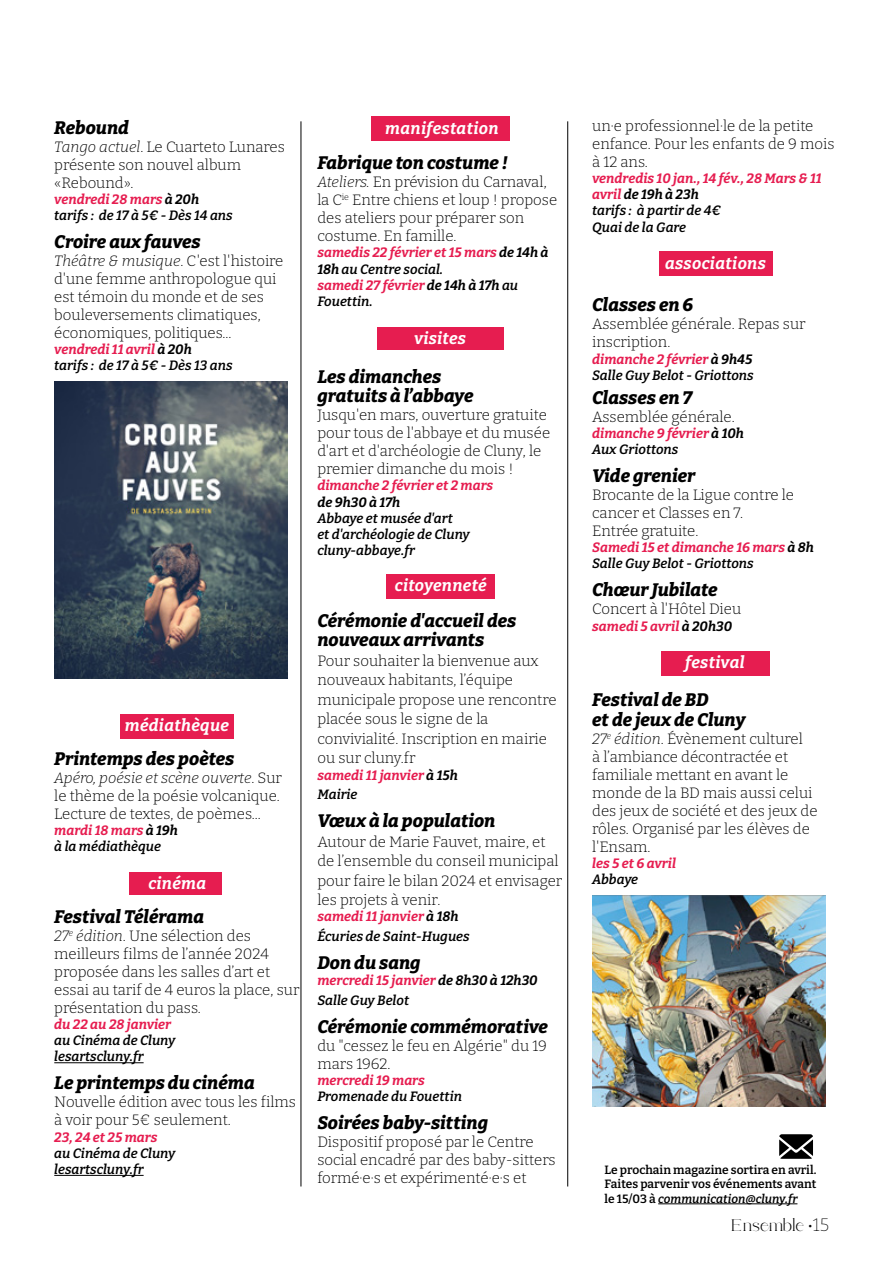
<style>
.page{position:relative;width:893px;height:1263px;background:#fff}
.page>*{position:absolute;margin:0;border:0;box-sizing:border-box;transform-origin:0 0}
.t1{font:italic 800 18px/19.5px "Bitter";color:#000}
.t2{font:italic 700 16.5px "Bitter";letter-spacing:.02em;color:#fff}
.t3{font:16.5px "abigail";letter-spacing:-.01em;color:#000}
.t4{font:300 15px/18px "Bitter";color:#000}
.t5{font:italic 700 13.5px/16.2px "Bitter";color:#e61d50}
.t6{font:italic 600 13.5px/16.2px "Bitter";color:#000}
.t7{font:italic 700 13.5px "Bitter";color:#000}
.t8{font:600 12px/14.4px "Bitter";color:#000;text-align:justify}
.s1{font-style:italic}
.s2{font-weight:700;color:#e61d50}
.s3{font-weight:700}
.s4{color:#000}
.s5{font-weight:600;color:#000}
.s6{font-family:"Georgia";font-size:18px}
.s7{font-family:"Bitter";font-weight:200;font-size:18px}
</style>
<div class="page">
<hr style="left:301px;top:121px;width:1px;height:1065px;background:#000">
<hr style="left:567px;top:121px;width:1px;height:1065px;background:#000">
<hr style="left:54px;top:1062px;width:90px;height:1px;background:#000">
<hr style="left:54px;top:1175px;width:90px;height:1px;background:#000">
<img style="left:54px;top:381px;width:233px;height:297px">
<div style="left:121px;top:714px;width:113px;height:25px;background:#e61d50"></div>
<div style="left:129px;top:872px;width:93px;height:23px;background:#e61d50"></div>
<div style="left:371px;top:117px;width:139px;height:24px;background:#e61d50"></div>
<div style="left:386px;top:574px;width:108px;height:25px;background:#e61d50"></div>
<div style="left:377px;top:327px;width:127px;height:23px;background:#e61d50"></div>
<img style="left:592px;top:895px;width:233px;height:212px">
<div style="left:659px;top:252px;width:113px;height:24px;background:#e61d50"></div>
<div style="left:661px;top:651px;width:108px;height:24px;background:#e61d50"></div>
<hr style="left:658px;top:1203px;width:139px;height:1px;background:#000">
<svg style="left:779px;top:1134px;width:34px;height:25px"></svg>
<p class="t1" style="left:54px;top:116px;width:76px">Rebound</p>
<p class="t4" style="left:54px;top:137px;width:232px"><span class="s1">Tango actuel</span>. Le Cuarteto Lunares présente son nouvel album «Rebound».</p>
<p class="t6" style="left:54px;top:190px;width:180px"><span class="s2">vendredi 28 mars</span> <span class="s3">à 20h </span>tarifs : de 17 à 5€ - Dès 14 ans</p>
<p class="t1" style="left:54px;top:230px;width:148px">Croire aux fauves</p>
<p class="t4" style="left:54px;top:251px;width:231px"><span class="s1">Théâtre &amp; musique</span>. C'est l'histoire d'une femme anthropologue qui est témoin du monde et de ses bouleversements climatiques, économiques, politiques...</p>
<p class="t6" style="left:54px;top:340px;width:180px"><span class="s2">vendredi 11 avril</span> <span class="s3">à 20h<br></span>tarifs : de 17 à 5€ - Dès 13 ans</p>
<p class="t2" style="left:125px;top:712px;width:106px">médiathèque</p>
<p class="t1" style="left:54px;top:747px;width:182px">Printemps des poètes</p>
<p class="t4" style="left:54px;top:768px;width:229px"><span class="s1">Apéro, poésie et scène ouverte</span>. Sur le thème de la poésie volcanique.<br>Lecture de textes, de poèmes...</p>
<p class="t6" style="left:54px;top:821px;width:125px"><span class="s2">mardi 18 mars</span> <span class="s3">à 19h </span>à la médiathèque</p>
<p class="t2" style="left:148px;top:869px;width:59px">cinéma</p>
<p class="t1" style="left:54px;top:905px;width:151px">Festival Télérama</p>
<p class="t4" style="left:54px;top:926px;width:247px"><span class="s1">27</span><sup>e</sup> <span class="s1">édition</span>. Une sélection des meilleurs films de l’année 2024 proposée dans les salles d’art et essai au tarif de 4 euros la place, sur présentation du pass.</p>
<p class="t5" style="left:54px;top:1015px;width:118px">du 22 au 28 janvier</p>
<p class="t6" style="left:54px;top:1031px;width:123px">au Cinéma de Cluny lesartscluny.fr</p>
<p class="t1" style="left:54px;top:1072px;width:202px">Le printemps du cinéma</p>
<p class="t4" style="left:54px;top:1092px;width:243px">Nouvelle édition avec tous les films à voir pour 5€ seulement.</p>
<p class="t5" style="left:54px;top:1128px;width:105px">23, 24 et 25 mars</p>
<p class="t6" style="left:54px;top:1144px;width:123px">au Cinéma de Cluny lesartscluny.fr</p>
<p class="t2" style="left:385px;top:114px;width:115px">manifestation</p>
<p class="t1" style="left:317px;top:152px;width:192px">Fabrique ton costume !</p>
<p class="t4" style="left:317px;top:172px;width:241px"><span class="s1">Ateliers.</span> En prévision du Carnaval, la C<sup>ie</sup> Entre chiens et loup ! propose des ateliers pour préparer son costume. En famille.</p>
<p class="t5" style="left:317px;top:244px;width:233px">samedis 22 février et 15 mars <span class="s4">de 14h à<br>18h</span> <span class="s5">au Centre social.<br></span>samedi 27 février <span class="s4">de 14h à 17h</span> <span class="s5">au<br>Fouettin.</span></p>
<p class="t2" style="left:414px;top:324px;width:54px">visites</p>
<p class="t1" style="left:317px;top:365px;width:158px">Les dimanches gratuits à l’abbaye</p>
<p class="t4" style="left:317px;top:405px;width:234px">Jusqu'en mars, ouverture gratuite pour tous de l'abbaye et du musée d'art et d'archéologie de Cluny, le premier dimanche du mois !</p>
<p class="t5" style="left:317px;top:477px;width:177px">dimanche 2 février et 2 mars</p>
<p class="t7" style="left:317px;top:491px;width:85px">de 9h30 à 17h</p>
<p class="t6" style="left:317px;top:509px;width:154px">Abbaye et musée d'art<br>et d'archéologie de Cluny cluny-abbaye.fr</p>
<p class="t2" style="left:395px;top:572px;width:93px">citoyenneté</p>
<p class="t1" style="left:317px;top:609px;width:200px">Cérémonie d'accueil des nouveaux arrivants</p>
<p class="t4" style="left:317px;top:650px;width:241px;line-height:19.5px">Pour souhaiter la bienvenue aux nouveaux habitants, l’équipe municipale propose une rencontre placée sous le signe de la convivialité. Inscription en mairie ou sur cluny.fr</p>
<p class="t5" style="left:317px;top:764px;width:142px;line-height:19.5px">samedi 11 janvier <span class="s4">à 15h<br></span><span class="s5">Mairie</span></p>
<p class="t1" style="left:317px;top:810px;width:180px">Vœux à la population</p>
<p class="t4" style="left:317px;top:831px;width:246px;line-height:19.5px">Autour de Marie Fauvet, maire, et de l’ensemble du conseil municipal pour faire le bilan 2024 et envisager les projets à venir.</p>
<p class="t6" style="left:317px;top:906px;width:154px;line-height:19.5px"><span class="s2">samedi 11 janvier</span> <span class="s3">à 18h<br></span>Écuries de Saint-Hugues</p>
<p class="t1" style="left:317px;top:951px;width:105px">Don du sang</p>
<p class="t5" style="left:317px;top:970px;width:222px;line-height:19.5px">mercredi 15 janvier <span class="s4">de 8h30 à 12h30<br></span><span class="s5">Salle Guy Belot</span></p>
<p class="t1" style="left:317px;top:1015px;width:232px">Cérémonie commémorative</p>
<p class="t4" style="left:317px;top:1036px;width:231px">du "cessez le feu en Algérie" du 19 mars 1962.</p>
<p class="t5" style="left:317px;top:1071px;width:109px">mercredi 19 mars</p>
<p class="t6" style="left:317px;top:1087px;width:146px">Promenade du Fouettin</p>
<p class="t1" style="left:317px;top:1111px;width:172px">Soirées baby-sitting</p>
<p class="t4" style="left:317px;top:1132px;width:240px">Dispositif proposé par le Centre social encadré par des baby-sitters formé·e·s et expérimenté·e·s et</p>
<p class="t4" style="left:592px;top:116px;width:244px">un·e professionnel·le de la petite enfance. Pour les enfants de 9 mois à 12 ans.</p>
<p class="t5" style="left:592px;top:169px;width:231px">vendredis 10 jan., 14 fév., 28 Mars &amp; 11 avril <span class="s4">de 19h à 23h<br></span><span class="s5">tarifs : à partir de 4€<br>Quai de la Gare</span></p>
<p class="t2" style="left:665px;top:249px;width:102px">associations</p>
<p class="t1" style="left:592px;top:294px;width:103px">Classes en 6</p>
<p class="t4" style="left:592px;top:315px;width:215px">Assemblée générale. Repas sur inscription.</p>
<p class="t6" style="left:592px;top:350px;width:163px"><span class="s2">dimanche 2 février</span> <span class="s3">à 9h45<br></span>Salle Guy Belot - Griottons</p>
<p class="t1" style="left:592px;top:386px;width:102px">Classes en 7</p>
<p class="t4" style="left:592px;top:407px;width:144px">Assemblée générale.</p>
<p class="t5" style="left:592px;top:424px;width:153px">dimanche 9 février <span class="s4">à 10h<br></span><span class="s5">Aux Griottons</span></p>
<p class="t1" style="left:592px;top:464px;width:105px">Vide grenier</p>
<p class="t4" style="left:592px;top:485px;width:203px">Brocante de la Ligue contre le cancer et Classes en 7.<br>Entrée gratuite.</p>
<p class="t5" style="left:592px;top:538px;width:223px">Samedi 15 et dimanche 16 mars <span class="s4">à 8h<br></span><span class="s5">Salle Guy Belot - Griottons</span></p>
<p class="t1" style="left:592px;top:579px;width:127px">Chœur Jubilate</p>
<p class="t4" style="left:592px;top:600px;width:151px">Concert à l'Hôtel Dieu</p>
<p class="t5" style="left:592px;top:617px;width:141px">samedi 5 avril <span class="s4">à 20h30</span></p>
<p class="t2" style="left:685px;top:648px;width:61px">festival</p>
<p class="t1" style="left:592px;top:689px;width:155px">Festival de BD<br>et de jeux de Cluny</p>
<p class="t4" style="left:592px;top:729px;width:227px"><span class="s1">27</span><sup>e</sup> <span class="s1">édition</span>. Évènement culturel<br>à l’ambiance décontractée et familiale mettant en avant le monde de la BD mais aussi celui des jeux de société et des jeux de rôles. Organisé par les élèves de l'Ensam.</p>
<p class="t5" style="left:592px;top:854px;width:85px">les 5 et 6 avril</p>
<p class="t6" style="left:592px;top:870px;width:48px">Abbaye</p>
<p class="t8" style="left:604px;top:1162px;width:213px">Le prochain magazine sortira en avril.<br>Faites parvenir vos événements avant le 15/03 à <span class="s1">communication@cluny.fr</span></p>
<p class="t3" style="left:732px;top:1216px;width:99px">Ensemble <span class="s6">⋅</span><span class="s7">15</span></p>
</div>
